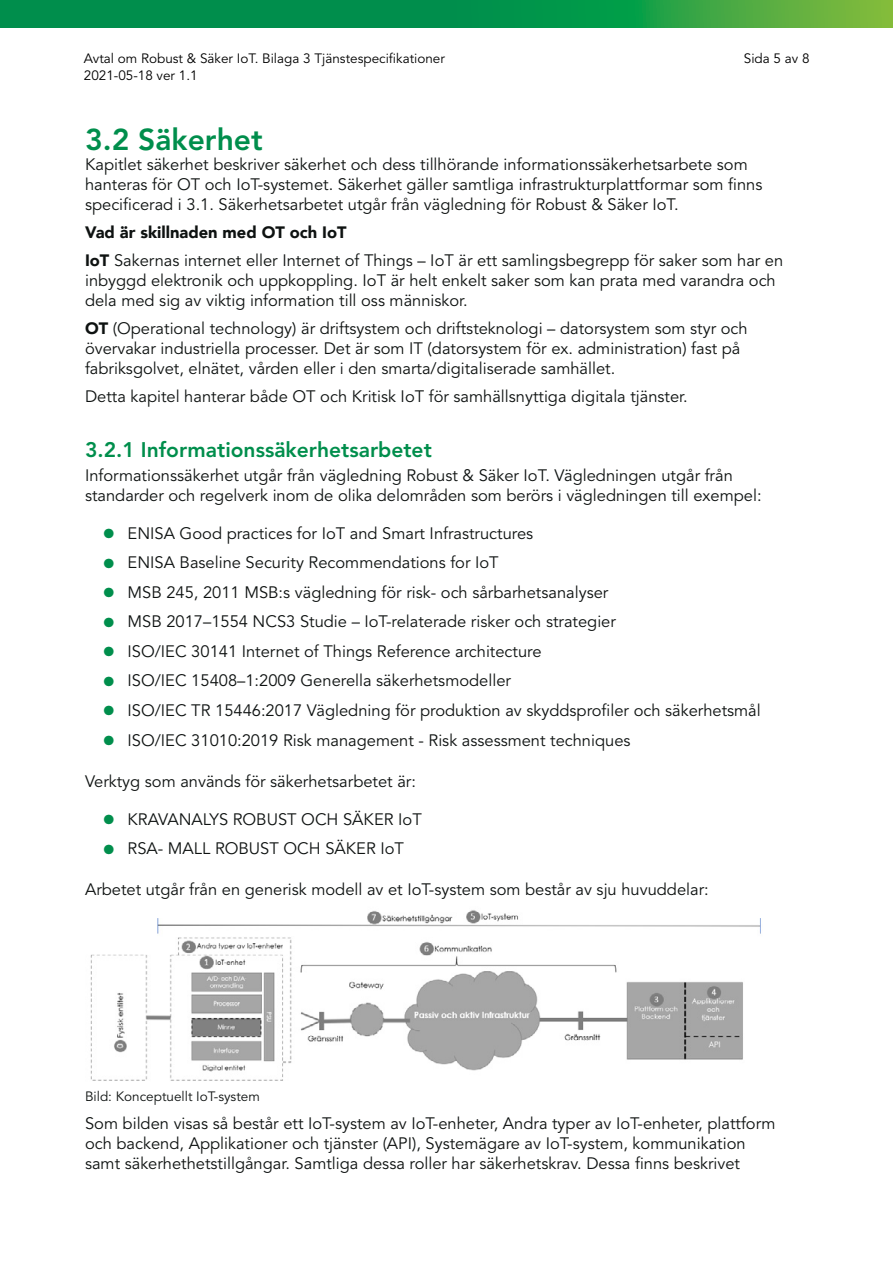
<style>
.page{position:relative;width:893px;height:1263px;background:#fff}
.page>*{position:absolute;margin:0;border:0;box-sizing:border-box;transform-origin:0 0}
.t1{font:800 30px "Avenir LT Std";color:#008e4c}
.t2{font:800 21px "Avenir LT Std";color:#008e4c}
.bullets{font:16.5px/19.8px "Avenir LT Std";color:#0e1211}
.p_efter_H1{font:16.5px "Avenir LT Std";color:#0e1211}
.t3{font:900 16.5px "Avenir";color:#0e1211}
.t4{font:13.5px "Avenir LT Std";color:#000}
.P_mini{font:13.5px "Avenir LT Std";color:#0e1211}
.s1{font-family:"Avenir";font-weight:900}
.s2{font-weight:800;font-size:27px;color:#008e4c}
</style>
<div class="page">
<svg style="left:0;top:0;width:893px;height:28px;background:#179848"></svg>
<img style="left:90px;top:910px;width:671px;height:171px">
<p class="t4" style="left:84px;top:51px;width:363px">Avtal om Robust &amp; Säker IoT. Bilaga 3 Tjänstespecifikationer</p>
<p class="t4" style="left:744px;top:51px;width:67px">Sida 5 av 8</p>
<p class="t4" style="left:84px;top:67px;width:115px">2021-05-18 ver 1.1</p>
<h1 class="t1" style="left:85px;top:122px;width:179px">3.2 Säkerhet</h1>
<p class="bullets" style="left:85px;top:155px;width:679px">Kapitlet säkerhet beskriver säkerhet och dess tillhörande informationssäkerhetsarbete som hanteras för OT och IoT-systemet. Säkerhet gäller samtliga infrastrukturplattformar som finns specificerad i 3.1. Säkerhetsarbetet utgår från vägledning för Robust &amp; Säker IoT.</p>
<p class="t3" style="left:85px;top:218px;width:263px">Vad är skillnaden med OT och IoT</p>
<p class="bullets" style="left:85px;top:251px;width:700px"><span class="s1">IoT</span> Sakernas internet eller Internet of Things – IoT är ett samlingsbegrepp för saker som har en inbyggd elektronik och uppkoppling. IoT är helt enkelt saker som kan prata med varandra och dela med sig av viktig information till oss människor.</p>
<p class="bullets" style="left:85px;top:319px;width:664px"><span class="s1">OT</span> (Operational technology) är driftsystem och driftsteknologi – datorsystem som styr och övervakar industriella processer. Det är som IT (datorsystem för ex. administration) fast på fabriksgolvet, elnätet, vården eller i den smarta/digitaliserade samhället.</p>
<p class="bullets" style="left:85px;top:387px;width:604px">Detta kapitel hanterar både OT och Kritisk IoT för samhällsnyttiga digitala tjänster.</p>
<h2 class="t2" style="left:85px;top:437px;width:348px">3.2.1 Informationssäkerhetsarbetet</h2>
<p class="bullets" style="left:85px;top:466px;width:678px">Informationssäkerhet utgår från vägledning Robust &amp; Säker IoT. Vägledningen utgår från standarder och regelverk inom de olika delområden som berörs i vägledningen till exempel:</p>
<p class="bullets" style="left:102px;top:524px;width:433px"><span class="s2">•</span> ENISA Good practices for IoT and Smart Infrastructures</p>
<p class="bullets" style="left:102px;top:553px;width:398px"><span class="s2">•</span> ENISA Baseline Security Recommendations for IoT</p>
<p class="bullets" style="left:102px;top:583px;width:508px"><span class="s2">•</span> MSB 245, 2011 MSB:s vägledning för risk- och sårbarhetsanalyser</p>
<p class="bullets" style="left:102px;top:612px;width:515px"><span class="s2">•</span> MSB 2017–1554 NCS3 Studie – IoT-relaterade risker och strategier</p>
<p class="bullets" style="left:102px;top:642px;width:441px"><span class="s2">•</span> ISO/IEC 30141 Internet of Things Reference architecture</p>
<p class="bullets" style="left:102px;top:671px;width:410px"><span class="s2">•</span> ISO/IEC 15408–1:2009 Generella säkerhetsmodeller</p>
<p class="bullets" style="left:102px;top:701px;width:660px"><span class="s2">•</span> ISO/IEC TR 15446:2017 Vägledning för produktion av skyddsprofiler och säkerhetsmål</p>
<p class="bullets" style="left:102px;top:730px;width:530px"><span class="s2">•</span> ISO/IEC 31010:2019 Risk management - Risk assessment techniques</p>
<p class="p_efter_H1" style="left:85px;top:771px;width:332px">Verktyg som används för säkerhetsarbetet är:</p>
<p class="bullets" style="left:102px;top:809px;width:321px"><span class="s2">•</span> KRAVANALYS ROBUST OCH SÄKER IoT</p>
<p class="bullets" style="left:102px;top:839px;width:303px"><span class="s2">•</span> RSA- MALL ROBUST OCH SÄKER IoT</p>
<p class="p_efter_H1" style="left:85px;top:880px;width:625px">Arbetet utgår från en generisk modell av et IoT-system som består av sju huvuddelar:</p>
<p class="P_mini" style="left:85px;top:1089px;width:176px">Bild: Konceptuellt IoT-system</p>
<p class="bullets" style="left:85px;top:1114px;width:692px">Som bilden visas så består ett IoT-system av IoT-enheter, Andra typer av IoT-enheter, plattform och backend, Applikationer och tjänster (API), Systemägare av IoT-system, kommunikation samt säkerhethetstillgångar. Samtliga dessa roller har säkerhetskrav. Dessa finns beskrivet</p>
</div>
